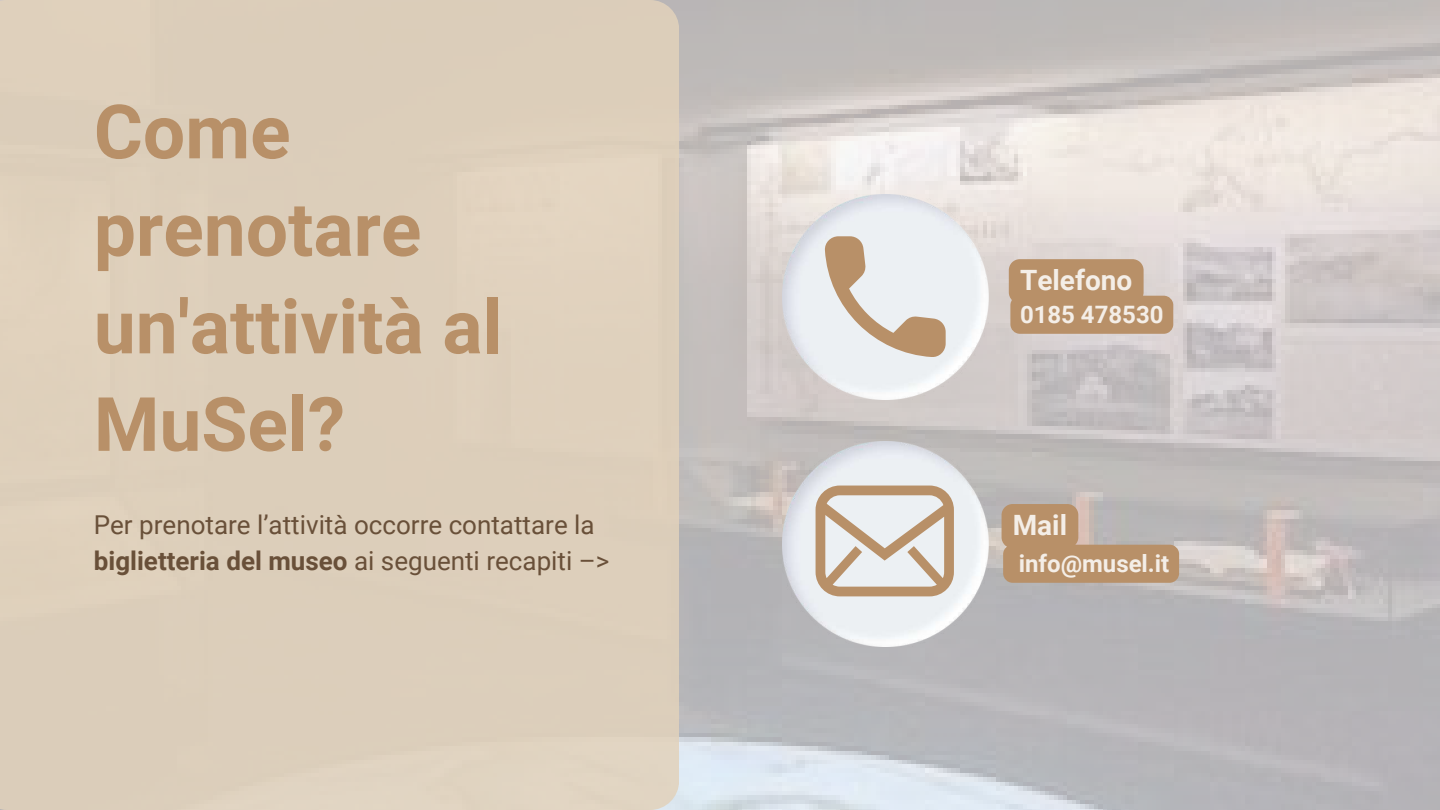
<style>
.page{position:relative;width:1440px;height:810px;background:#fff}
.page>*{position:absolute;margin:0;border:0;box-sizing:border-box;transform-origin:0 0}
.t1{font:700 75px/97.5px "Roboto";color:#b89068}
.t2{font:700 28px "Roboto";color:#f4eee7}
.t3{font:26px/36px "Roboto";color:#695039}
.t4{font:700 24px "Roboto";color:#f4eee7}
.s1{font-weight:700}
</style>
<div class="page">
<img style="left:679px;top:0;width:761px;height:810px">
<div style="left:0;top:0;width:679px;height:810px;background:#dccebb"></div>
<img style="left:783px;top:194px;width:205px;height:206px">
<img style="left:783px;top:441px;width:205px;height:206px">
<svg style="left:825px;top:236px;width:120px;height:121px;background:#dcd2c8"></svg>
<svg style="left:816px;top:486px;width:138px;height:110px;background:#d6c8b9"></svg>
<div style="left:1009px;top:259px;width:135px;height:44px;background:#b89068"></div>
<div style="left:1010px;top:296px;width:163px;height:38px;background:#b89068;border-radius:10px"></div>
<div style="left:1002px;top:504px;width:76px;height:44px;background:#b89068"></div>
<div style="left:1003px;top:545px;width:176px;height:38px;background:#b89068;border-radius:10px"></div>
<h1 class="t1" style="left:94px;top:84px;width:410px">Come prenotare un'attività al<br>MuSel?</h1>
<p class="t3" style="left:94px;top:507px;width:517px">Per prenotare l’attività occorre contattare la <span class="s1">biglietteria del museo</span> ai seguenti recapiti –&gt;</p>
<p class="t2" style="left:1020px;top:264px;width:114px">Telefono</p>
<p class="t4" style="left:1020px;top:301px;width:145px">0185 478530</p>
<p class="t2" style="left:1013px;top:509px;width:56px">Mail</p>
<p class="t4" style="left:1019px;top:550px;width:152px">info@musel.it</p>
</div>
